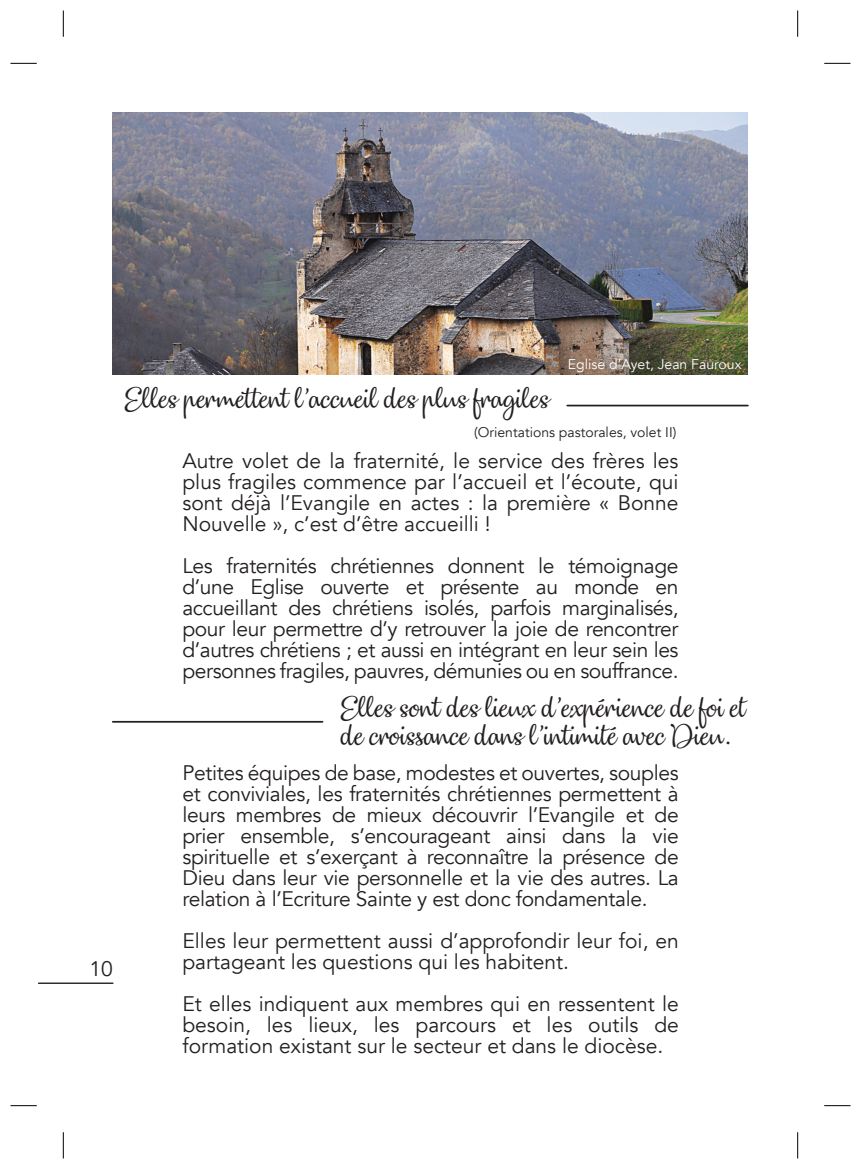
<style>
.page{position:relative;width:861px;height:1169px;background:#fff}
.page>*{position:absolute;margin:0;border:0;box-sizing:border-box;transform-origin:0 0}
.t1{font:28px/28px "Dulcelin";color:#231f20}
.t2{font:21px/21px "Avenir";color:#231f20;text-align:justify}
.t3{font:14px "Avenir";color:#231f20}
.t4{font:14px "Avenir";color:#fff}
</style>
<div class="page">
<img style="left:113px;top:113px;width:635px;height:261px">
<svg style="left:112px;top:720px;width:212px;height:3px"></svg>
<svg style="left:566px;top:404px;width:183px;height:3px"></svg>
<hr style="left:38px;top:982px;width:75px;height:1px;background:#231f20">
<svg style="left:10px;top:63px;width:27px;height:1px"></svg>
<svg style="left:63px;top:10px;width:1px;height:27px"></svg>
<svg style="left:797px;top:10px;width:1px;height:27px"></svg>
<svg style="left:824px;top:63px;width:26px;height:1px"></svg>
<svg style="left:10px;top:1105px;width:27px;height:1px"></svg>
<svg style="left:63px;top:1132px;width:1px;height:26px"></svg>
<svg style="left:824px;top:1105px;width:26px;height:1px"></svg>
<svg style="left:797px;top:1132px;width:1px;height:26px"></svg>
<p class="t2" style="left:90px;top:958px;width:25px">10</p>
<h1 class="t1" style="left:125px;top:386px;width:426px">Elles permettent l’accueil des plus fragiles</h1>
<p class="t4" style="left:568px;top:355px;width:175px">Eglise d’Ayet, Jean Fauroux</p>
<p class="t3" style="left:474px;top:422px;width:204px">(Orientations pastorales, volet II)</p>
<p class="t2" style="left:182px;top:450px;width:498px">Autre volet de la fraternité, le service des frères les plus fragiles commence par l’accueil et l’écoute, qui sont déjà l’Evangile en actes : la première « Bonne Nouvelle », c’est d’être accueilli !</p>
<p class="t2" style="left:182px;top:555px;width:497px">Les fraternités chrétiennes donnent le témoignage d’une Eglise ouverte et présente au monde en accueillant des chrétiens isolés, parfois marginalisés, pour leur permettre d’y retrouver la joie de rencontrer d’autres chrétiens ; et aussi en intégrant en leur sein les personnes fragiles, pauvres, démunies ou en souffrance.</p>
<h1 class="t1" style="left:341px;top:696px;width:407px">Elles sont des lieux d’expérience de foi et de croissance dans l’intimité avec Dieu.</h1>
<p class="t2" style="left:182px;top:762px;width:498px">Petites équipes de base, modestes et ouvertes, souples et conviviales, les fraternités chrétiennes permettent à leurs membres de mieux découvrir l’Evangile et de prier ensemble, s’encourageant ainsi dans la vie spirituelle et s’exerçant à reconnaître la présence de Dieu dans leur vie personnelle et la vie des autres. La relation à l’Ecriture Sainte y est donc fondamentale.</p>
<p class="t2" style="left:182px;top:930px;width:498px">Elles leur permettent aussi d’approfondir leur foi, en partageant les questions qui les habitent.</p>
<p class="t2" style="left:182px;top:993px;width:498px">Et elles indiquent aux membres qui en ressentent le besoin, les lieux, les parcours et les outils de formation existant sur le secteur et dans le diocèse.</p>
</div>
